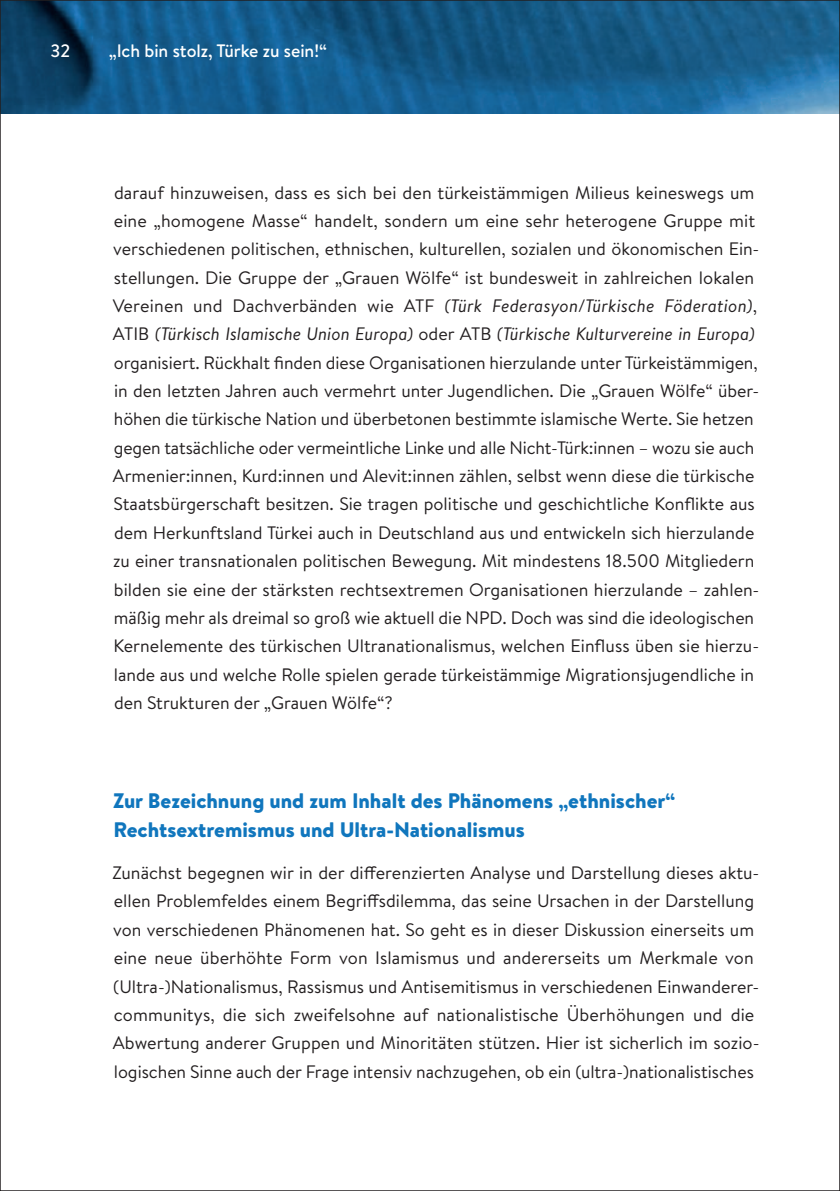
<style>
.page{position:relative;width:840px;height:1191px;background:#fff}
.page>*{position:absolute;margin:0;border:0;box-sizing:border-box;transform-origin:0 0}
.t1{font:900 21px/28.4px "Brandon Text";color:#1076bd}
.t2{font:18px/28.4px "Brandon Text";color:#231f20}
.t3{font:500 18px "Brandon Text";color:#fff}
.s1{font-style:italic}
</style>
<div class="page">
<img style="left:2px;top:2px;width:835px;height:111px">
<p class="t3" style="left:50px;top:38px;width:21px">32</p>
<p class="t3" style="left:109px;top:38px;width:219px">„Ich bin stolz, Türke zu sein!“</p>
<p class="t2" style="left:113px;top:177px;width:647px">darauf hinzuweisen, dass es sich bei den türkeistämmigen Milieus keineswegs um eine „homogene Masse“ handelt, sondern um eine sehr heterogene Gruppe mit verschiedenen politischen, ethnischen, kulturellen, sozialen und ökonomischen Ein&shy;stellungen. Die Gruppe der „Grauen Wölfe“ ist bundesweit in zahlreichen lokalen Vereinen und Dachverbänden wie ATF <span class="s1">(Türk Federasyon/Türkische Föderation)</span>, ATIB <span class="s1">(Türkisch Islamische Union Europa)</span> oder ATB <span class="s1">(Türkische Kulturvereine in Europa) </span>organisiert. Rückhalt finden diese Organisationen hierzulande unter Türkeistämmigen, in den letzten Jahren auch vermehrt unter Jugendlichen. Die „Grauen Wölfe“ über&shy;höhen die türkische Nation und überbetonen bestimmte islamische Werte. Sie hetzen gegen tatsächliche oder vermeintliche Linke und alle Nicht-Türk:innen – wozu sie auch Armenier:innen, Kurd:innen und Alevit:innen zählen, selbst wenn diese die türkische Staatsbürgerschaft besitzen. Sie tragen politische und geschichtliche Konflikte aus dem Herkunftsland Türkei auch in Deutschland aus und entwickeln sich hierzulande zu einer transnationalen politischen Bewegung. Mit mindestens 18.500 Mitgliedern bilden sie eine der stärksten rechtsextremen Organisationen hierzulande – zahlen&shy;mäßig mehr als dreimal so groß wie aktuell die NPD. Doch was sind die ideologischen Kernelemente des türkischen Ultranationalismus, welchen Einfluss üben sie hierzu&shy;lande aus und welche Rolle spielen gerade türkeistämmige Migrationsjugendliche in den Strukturen der „Grauen Wölfe“?</p>
<p class="t1" style="left:113px;top:786px;width:563px">Zur Bezeichnung und zum Inhalt des Phänomens „ethnischer“<br>Rechtsextremismus und Ultra-Nationalismus</p>
<p class="t2" style="left:112px;top:858px;width:648px">Zunächst begegnen wir in der differenzierten Analyse und Darstellung dieses aktu&shy;ellen Problemfeldes einem Begriffsdilemma, das seine Ursachen in der Darstellung von verschiedenen Phänomenen hat. So geht es in dieser Diskussion einerseits um eine neue überhöhte Form von Islamismus und andererseits um Merkmale von (Ultra-)Nationalismus, Rassismus und Antisemitismus in verschiedenen Einwanderer&shy;communitys, die sich zweifelsohne auf nationalistische Überhöhungen und die Abwertung anderer Gruppen und Minoritäten stützen. Hier ist sicherlich im sozio&shy;logischen Sinne auch der Frage intensiv nachzugehen, ob ein (ultra-)nationalistisches</p>
</div>
